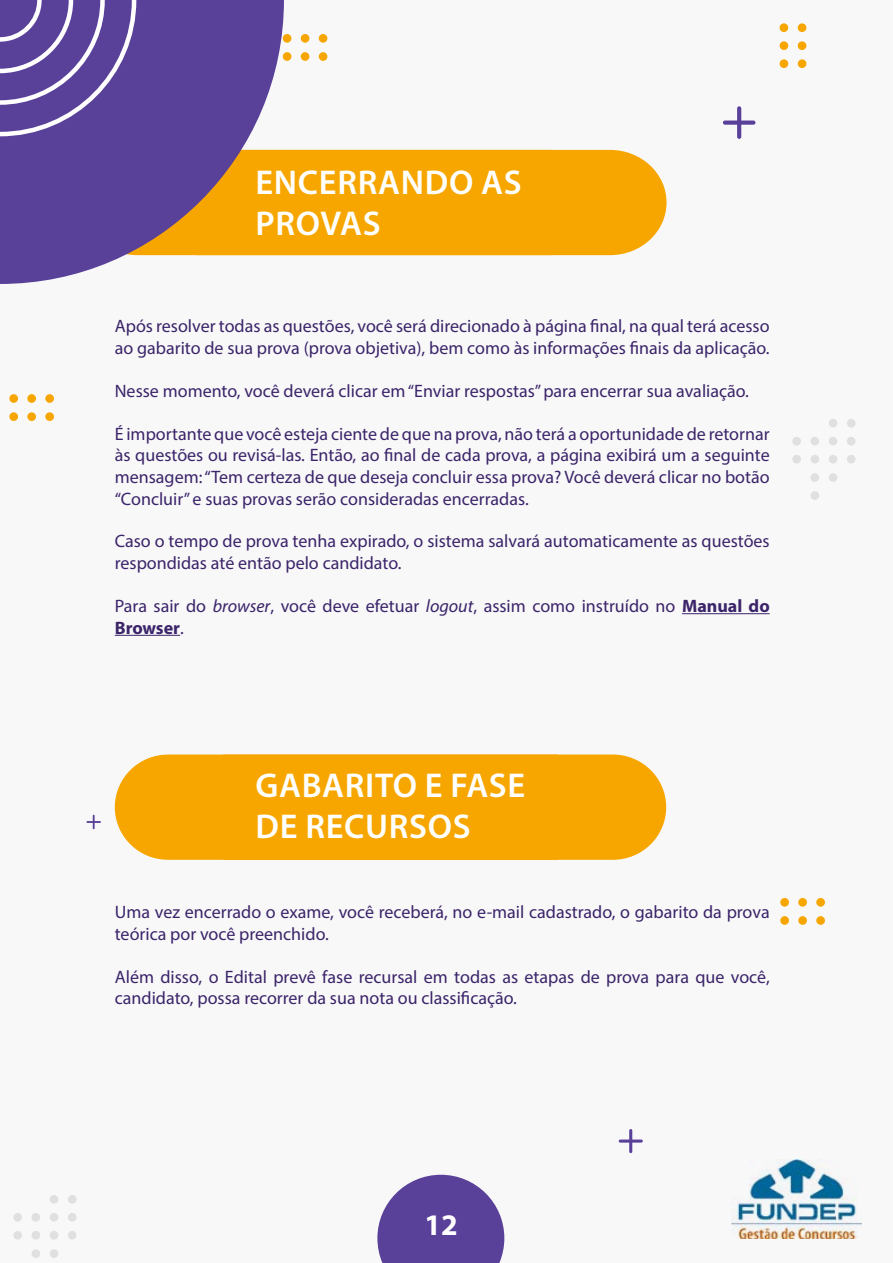
<style>
.page{position:relative;width:893px;height:1263px;background:#f8f8f9}
.page>*{position:absolute;margin:0;border:0;box-sizing:border-box;transform-origin:0 0}
.t1{font:600 34.5px "Myriad Pro";color:#fffffd}
.t2{font:700 30px "Myriad Pro";color:#fff}
.t3{font:18px/21.6px "Myriad Pro";color:#3b2469}
.s1{font-style:italic}
.s2{font-weight:700}
</style>
<div class="page">
<svg style="left:377px;top:1175px;width:127px;height:88px"></svg>
<div style="left:847px;top:419px;width:8px;height:8px;background:#e0e0e0;border-radius:50%"></div>
<div style="left:847px;top:437px;width:8px;height:8px;background:#e0e0e0;border-radius:50%"></div>
<div style="left:847px;top:455px;width:8px;height:8px;background:#e0e0e0;border-radius:50%"></div>
<div style="left:829px;top:419px;width:8px;height:8px;background:#e0e0e0;border-radius:50%"></div>
<div style="left:829px;top:437px;width:8px;height:8px;background:#e0e0e0;border-radius:50%"></div>
<div style="left:829px;top:455px;width:8px;height:8px;background:#e0e0e0;border-radius:50%"></div>
<div style="left:829px;top:473px;width:8px;height:9px;background:#e0e0e0;border-radius:50%"></div>
<div style="left:810px;top:437px;width:9px;height:8px;background:#e0e0e0;border-radius:50%"></div>
<div style="left:810px;top:455px;width:9px;height:8px;background:#e0e0e0;border-radius:50%"></div>
<div style="left:810px;top:473px;width:9px;height:9px;background:#e0e0e0;border-radius:50%"></div>
<div style="left:810px;top:491px;width:9px;height:9px;background:#e0e0e0;border-radius:50%"></div>
<div style="left:792px;top:437px;width:9px;height:8px;background:#e0e0e0;border-radius:50%"></div>
<div style="left:792px;top:455px;width:9px;height:8px;background:#e0e0e0;border-radius:50%"></div>
<div style="left:68px;top:1195px;width:9px;height:8px;background:#e0e0e0;border-radius:50%"></div>
<div style="left:68px;top:1213px;width:9px;height:8px;background:#e0e0e0;border-radius:50%"></div>
<div style="left:68px;top:1231px;width:9px;height:8px;background:#e0e0e0;border-radius:50%"></div>
<div style="left:50px;top:1195px;width:8px;height:8px;background:#e0e0e0;border-radius:50%"></div>
<div style="left:50px;top:1213px;width:8px;height:8px;background:#e0e0e0;border-radius:50%"></div>
<div style="left:50px;top:1231px;width:8px;height:8px;background:#e0e0e0;border-radius:50%"></div>
<div style="left:50px;top:1249px;width:8px;height:9px;background:#e0e0e0;border-radius:50%"></div>
<div style="left:32px;top:1213px;width:8px;height:8px;background:#e0e0e0;border-radius:50%"></div>
<div style="left:32px;top:1231px;width:8px;height:8px;background:#e0e0e0;border-radius:50%"></div>
<div style="left:32px;top:1249px;width:8px;height:9px;background:#e0e0e0;border-radius:50%"></div>
<div style="left:13px;top:1213px;width:9px;height:8px;background:#e0e0e0;border-radius:50%"></div>
<div style="left:13px;top:1231px;width:9px;height:8px;background:#e0e0e0;border-radius:50%"></div>
<svg style="left:86px;top:815px;width:15px;height:14px"></svg>
<div style="left:798px;top:23px;width:8px;height:9px;background:#f7a600;border-radius:50%"></div>
<div style="left:798px;top:41px;width:8px;height:9px;background:#f7a600;border-radius:50%"></div>
<div style="left:798px;top:59px;width:8px;height:9px;background:#f7a600;border-radius:50%"></div>
<div style="left:780px;top:23px;width:8px;height:9px;background:#f7a600;border-radius:50%"></div>
<div style="left:780px;top:41px;width:8px;height:9px;background:#f7a600;border-radius:50%"></div>
<div style="left:780px;top:59px;width:8px;height:9px;background:#f7a600;border-radius:50%"></div>
<svg style="left:552px;top:150px;width:114px;height:105px;background:#f7ad18"></svg>
<div style="left:284px;top:150px;width:268px;height:105px;background:#f7a600"></div>
<svg style="left:0;top:0;width:284px;height:284px;background:#85668d"></svg>
<svg style="left:0;top:0;width:136px;height:136px;background:#6f59a6"></svg>
<div style="left:816px;top:916px;width:9px;height:9px;background:#f7a600;border-radius:50%"></div>
<div style="left:798px;top:916px;width:9px;height:9px;background:#f7a600;border-radius:50%"></div>
<div style="left:780px;top:916px;width:9px;height:9px;background:#f7a600;border-radius:50%"></div>
<div style="left:816px;top:898px;width:9px;height:9px;background:#f7a600;border-radius:50%"></div>
<div style="left:798px;top:898px;width:9px;height:9px;background:#f7a600;border-radius:50%"></div>
<div style="left:780px;top:898px;width:9px;height:9px;background:#f7a600;border-radius:50%"></div>
<svg style="left:723px;top:106px;width:32px;height:33px"></svg>
<svg style="left:619px;top:1129px;width:24px;height:24px"></svg>
<div style="left:45px;top:412px;width:9px;height:9px;background:#f7a600;border-radius:50%"></div>
<div style="left:27px;top:412px;width:9px;height:9px;background:#f7a600;border-radius:50%"></div>
<div style="left:9px;top:412px;width:9px;height:9px;background:#f7a600;border-radius:50%"></div>
<div style="left:45px;top:394px;width:9px;height:9px;background:#f7a600;border-radius:50%"></div>
<div style="left:27px;top:394px;width:9px;height:9px;background:#f7a600;border-radius:50%"></div>
<div style="left:9px;top:394px;width:9px;height:9px;background:#f7a600;border-radius:50%"></div>
<div style="left:319px;top:52px;width:8px;height:9px;background:#f7a600;border-radius:50%"></div>
<div style="left:301px;top:52px;width:8px;height:9px;background:#f7a600;border-radius:50%"></div>
<div style="left:283px;top:52px;width:8px;height:9px;background:#f7a600;border-radius:50%"></div>
<div style="left:319px;top:34px;width:8px;height:9px;background:#f7a600;border-radius:50%"></div>
<div style="left:301px;top:34px;width:8px;height:9px;background:#f7a600;border-radius:50%"></div>
<div style="left:283px;top:34px;width:8px;height:9px;background:#f7a600;border-radius:50%"></div>
<img style="left:731px;top:1160px;width:130px;height:78px">
<hr style="left:682px;top:613px;width:88px;height:1px;background:#3b2469">
<hr style="left:115px;top:635px;width:65px;height:1px;background:#3b2469">
<svg style="left:558px;top:754px;width:108px;height:106px;background:#f7ae1a"></svg>
<div style="left:115px;top:754px;width:443px;height:106px;background:#f7a600"></div>
<h1 class="t1" style="left:255px;top:160px;width:23px">ENCERRANDO</h1>
<h1 class="t1" style="left:481px;top:160px;width:21px">AS</h1>
<h1 class="t1" style="left:255px;top:202px;width:22px">PRO</h1>
<h1 class="t1" style="left:321px;top:202px;width:40px">VAS</h1>
<p class="t3" style="left:115px;top:315px;width:656px">Após resolver todas as questões, você será direcionado à página final, na qual terá acesso ao gabarito de sua prova (prova objetiva), bem como às informações finais da aplicação.</p>
<p class="t3" style="left:115px;top:380px;width:636px">Nesse momento, você deverá clicar em “Enviar respostas” para encerrar sua avaliação.</p>
<p class="t3" style="left:115px;top:423px;width:656px;text-align:justify">É importante que você esteja ciente de que na prova, não terá a oportunidade de retornar às questões ou revisá-las. Então, ao final de cada prova, a página exibirá um a seguinte mensagem: “Tem certeza de que deseja concluir essa prova? Você deverá clicar no botão “Concluir” e suas provas serão consideradas encerradas.</p>
<p class="t3" style="left:115px;top:530px;width:656px">Caso o tempo de prova tenha expirado, o sistema salvará automaticamente as questões respondidas até então pelo candidato.</p>
<p class="t3" style="left:115px;top:595px;width:656px">Para sair do <span class="s1">browser</span>, você deve efetuar <span class="s1">logout</span>, assim como instruído no <span class="s2">Manual do<br>Browser</span>.</p>
<h1 class="t1" style="left:255px;top:763px;width:21px">GABARITO</h1>
<h1 class="t1" style="left:425px;top:763px;width:45px">E FASE</h1>
<h1 class="t1" style="left:255px;top:804px;width:72px">DE RECURSOS</h1>
<p class="t3" style="left:115px;top:901px;width:656px">Uma vez encerrado o exame, você receberá, no e-mail cadastrado, o gabarito da prova teórica por você preenchido.</p>
<p class="t3" style="left:115px;top:965px;width:656px">Além disso, o Edital prevê fase recursal em todas as etapas de prova para que você, candidato, possa recorrer da sua nota ou classificação.</p>
<h2 class="t2" style="left:424px;top:1205px;width:35px">12</h2>
</div>
